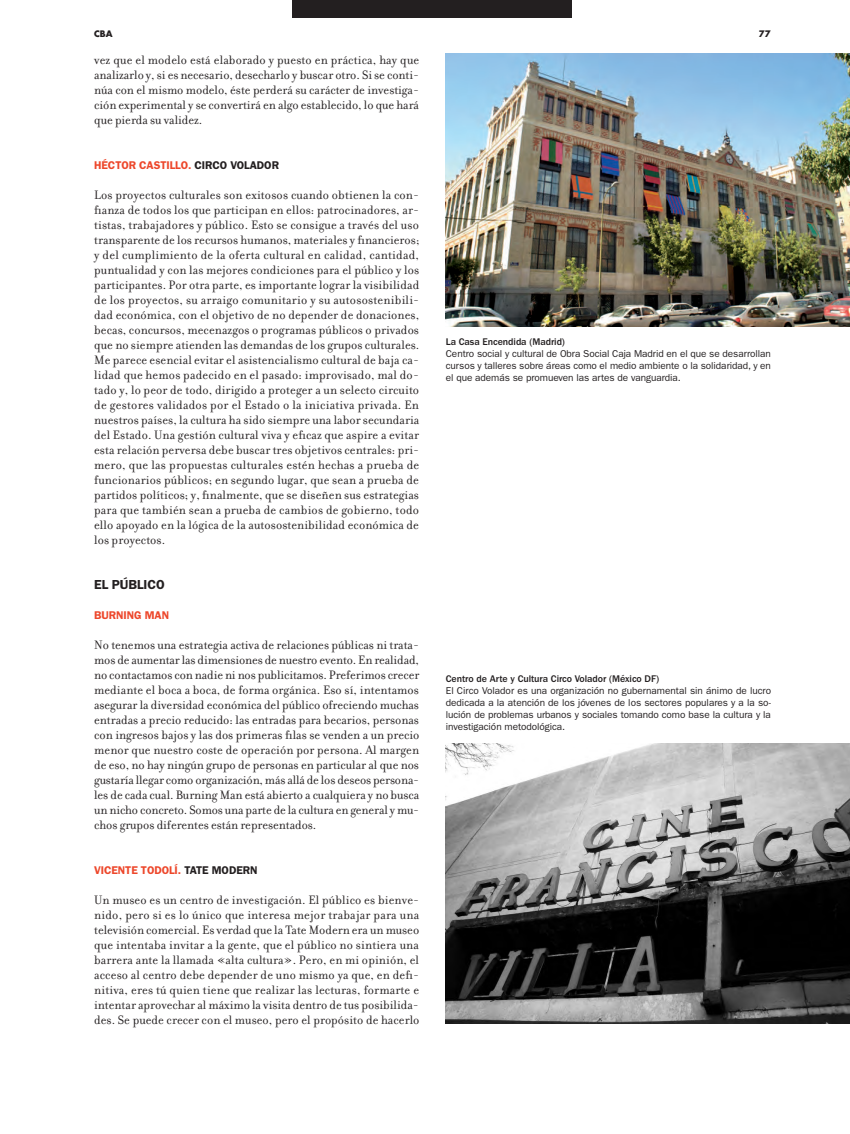
<style>
.page{position:relative;width:850px;height:1134px;background:#fff}
.page>*{position:absolute;margin:0;border:0;box-sizing:border-box;transform-origin:0 0}
.t1{font:13.12px/15px "Filosofia";color:#231f20;text-align:justify}
.t2{font:600 13.12px "ITC Franklin Gothic Std";letter-spacing:-.005em;color:#231f20}
.t3{font:600 11.25px "ITC Franklin Gothic Std";letter-spacing:-.005em;color:#ed472b}
.t4{font:600 11.25px "ITC Franklin Gothic Std";letter-spacing:-.005em;color:#231f20}
.t5{font:10px/12px "ITC Franklin Gothic Std";letter-spacing:-.005em;color:#231f20;text-align:justify}
.t6{font:500 10px "ITC Franklin Gothic Std";letter-spacing:-.005em;color:#231f20}
.t7{font:700 8.75px "Futura";color:#231f20}
.s1{color:#ed472b}
.s2{color:#231f20}
</style>
<div class="page">
<div style="left:292px;top:0;width:280px;height:18px;background:#231f20"></div>
<img style="left:446px;top:743px;width:404px;height:281px">
<img style="left:446px;top:53px;width:404px;height:274px">
<p class="t7" style="left:94px;top:28px;width:20px">CBA</p>
<p class="t7" style="left:759px;top:28px;width:13px">77</p>
<p class="t1" style="left:94px;top:53px;width:327px">vez que el modelo está elaborado y puesto en práctica, hay que analizarlo y, si es necesario, desecharlo y buscar otro. Si se conti&shy;núa con el mismo modelo, éste perderá su carácter de investiga&shy;ción experimental y se convertirá en algo establecido, lo que hará que pierda su validez.</p>
<p class="t3" style="left:94px;top:159px;width:17px">HÉCTOR</p>
<p class="t3" style="left:139px;top:159px;width:10px">CASTILLO</p>
<p class="t4" style="left:188px;top:159px;width:16px"><span class="s1">.</span> CIRCO</p>
<p class="t4" style="left:230px;top:159px;width:10px">VOLA</p>
<p class="t4" style="left:257px;top:159px;width:12px">DOR</p>
<p class="t1" style="left:94px;top:188px;width:327px">Los proyectos culturales son exitosos cuando obtienen la con&shy;fianza de todos los que participan en ellos: patrocinadores, ar&shy;tistas, trabajadores y público. Esto se consigue a través del uso transparente de los recursos humanos, materiales y financieros; y del cumplimiento de la oferta cultural en calidad, cantidad, puntualidad y con las mejores condiciones para el público y los participantes. Por otra parte, es importante lograr la visibilidad de los proyectos, su arraigo comunitario y su autosostenibili&shy;dad económica, con el objetivo de no depender de donaciones, becas, concursos, mecenazgos o programas públicos o privados que no siempre atienden las demandas de los grupos culturales.<br>Me parece esencial evitar el asistencialismo cultural de baja ca&shy;lidad que hemos padecido en el pasado: improvisado, mal do&shy;tado y, lo peor de todo, dirigido a proteger a un selecto circuito de gestores validados por el Estado o la iniciativa privada. En nuestros países, la cultura ha sido siempre una labor secundaria del Estado. Una gestión cultural viva y eficaz que aspire a evitar esta relación perversa debe buscar tres objetivos centrales: pri&shy;mero, que las propuestas culturales estén hechas a prueba de funcionarios públicos; en segundo lugar, que sean a prueba de partidos políticos; y, finalmente, que se diseñen sus estrategias para que también sean a prueba de cambios de gobierno, todo ello apoyado en la lógica de la autosostenibilidad económica de los proyectos.</p>
<p class="t2" style="left:94px;top:577px;width:72px">EL PÚBLICO</p>
<p class="t3" style="left:94px;top:609px;width:77px">BUR NING MAN</p>
<p class="t1" style="left:94px;top:638px;width:327px">No tenemos una estrategia activa de relaciones públicas ni trata&shy;mos de aumentar las dimensiones de nuestro evento. En realidad, no contactamos con nadie ni nos publicitamos. Preferimos crecer mediante el boca a boca, de forma orgánica. Eso sí, intentamos asegurar la diversidad económica del público ofreciendo muchas entradas a precio reducido: las entradas para becarios, personas con ingresos bajos y las dos primeras filas se venden a un precio menor que nuestro coste de operación por persona. Al margen de eso, no hay ningún grupo de personas en particular al que nos gustaría llegar como organización, más allá de los deseos persona&shy;les de cada cual. Burning Man está abierto a cualquiera y no busca un nicho concreto. Somos una parte de la cultura en general y mu&shy;chos grupos diferentes están representados.</p>
<p class="t3" style="left:94px;top:864px;width:9px">VICE</p>
<p class="t3" style="left:118px;top:864px;width:76px">NTE TODOLÍ . <span class="s2">TATE</span></p>
<p class="t4" style="left:212px;top:864px;width:47px">MODER N</p>
<p class="t1" style="left:94px;top:893px;width:327px">Un museo es un centro de investigación. El público es bienve&shy;nido, pero si es lo único que interesa mejor trabajar para una televisión comercial. Es verdad que la Tate Modern era un museo que intentaba invitar a la gente, que el público no sintiera una barrera ante la llamada «alta cultura». Pero, en mi opinión, el acceso al centro debe depender de uno mismo ya que, en defi&shy;nitiva, eres tú quien tiene que realizar las lecturas, formarte e intentar aprovechar al máximo la visita dentro de tus posibilida&shy;des. Se puede crecer con el museo, pero el propósito de hacerlo</p>
<p class="t6" style="left:446px;top:336px;width:121px">La Casa Encendida (Madrid)</p>
<p class="t5" style="left:446px;top:348px;width:327px">Centro social y cultural de Obra Social Caja Madrid en el que se desarrollan cursos y talleres sobre áreas como el medio ambiente o la solidaridad, y en el que además se promueven las artes de vanguardia.</p>
<p class="t6" style="left:446px;top:673px;width:215px">Centro de Arte y Cultura Circo Volador (México DF)</p>
<p class="t5" style="left:446px;top:684px;width:327px">El Circo Volador es una organización no gubernamental sin ánimo de lucro dedicada a la atención de los jóvenes de los sectores populares y a la so&shy;lución de problemas urbanos y sociales tomando como base la cultura y la investigación metodológica.</p>
</div>
